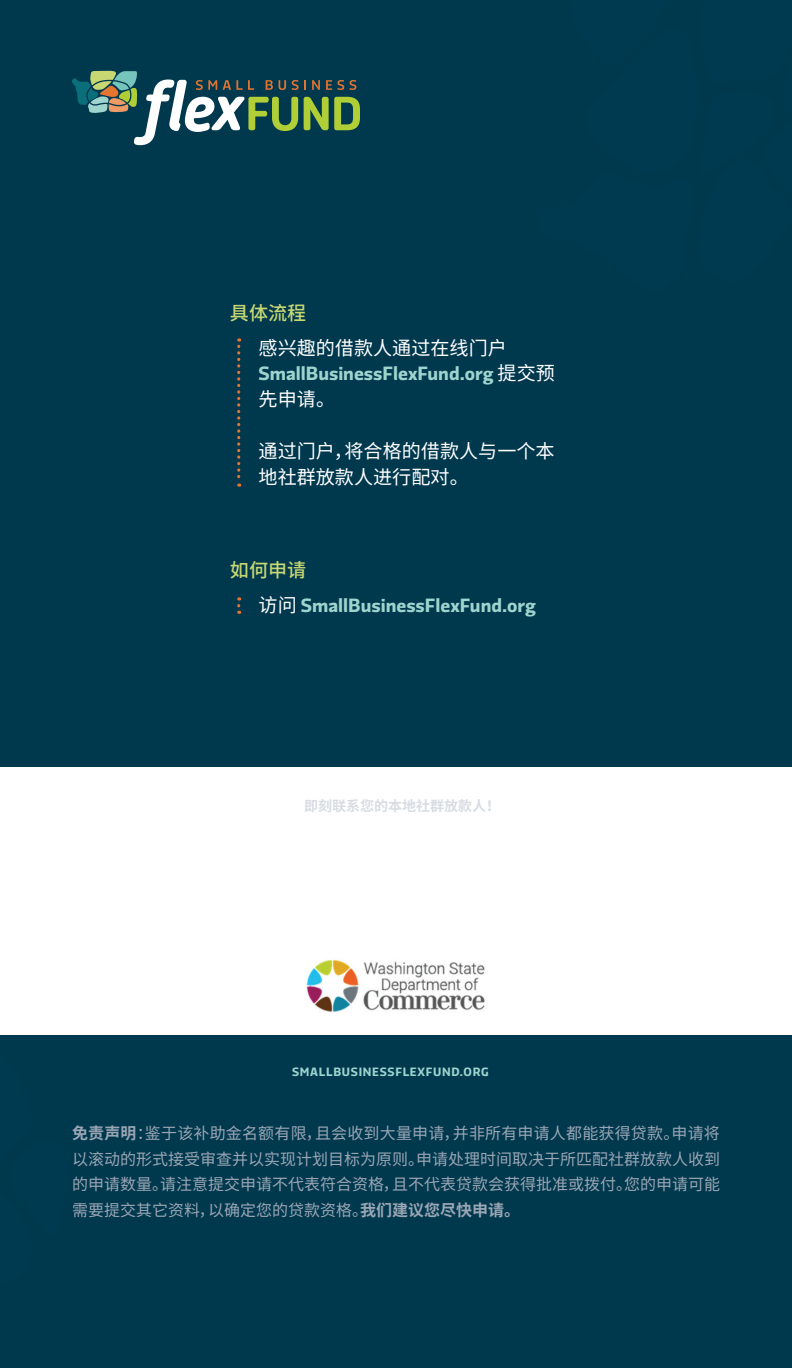
<style>
.page{position:relative;width:792px;height:1368px;background:#00384e}
.page>*{position:absolute;margin:0;border:0;box-sizing:border-box;transform-origin:0 0}
.t1{font:700 19.2px "Divenire";color:#9fd4ce}
.t2{font:19.2px/25.4px "Noto Sans CJ Ksc";color:#fff}
.t3{font:500 19.2px "Noto Sans CJ Ksc";color:#c7d872}
.t4{font:16px/25.4px "Noto Sans CJ Ksc";color:#9ba6b4;text-align:justify}
.t5{font:700 14px "Noto Sans CJ Ksc";color:#d8dde3}
.t6{font:700 12px "Divenire";letter-spacing:.06em;color:#9fd4ce}
.s1{font-family:"Noto Sans CJ Ksc";font-weight:400;color:#fff}
.s2{font-weight:700}
</style>
<div class="page">
<svg style="left:237px;top:338px;width:3px;height:149px"></svg>
<svg style="left:237px;top:597px;width:3px;height:17px"></svg>
<div style="left:0;top:767px;width:792px;height:267px;background:#fff"></div>
<img style="left:307px;top:959px;width:178px;height:53px">
<svg style="left:72px;top:71px;width:288px;height:74px"></svg>
<p class="t3" style="left:230px;top:302px;width:78px">具体流程</p>
<p class="t2" style="left:259px;top:335px;width:250px">感兴趣的借款人通过在线门户</p>
<p class="t1" style="left:259px;top:359px;width:298px">SmallBusinessFlexFund.org <span class="s1">提交预</span></p>
<p class="t2" style="left:259px;top:386px;width:78px">先申请。</p>
<p class="t2" style="left:259px;top:439px;width:298px">通过门户，将合格的借款人与一个本地社群放款人进行配对。</p>
<p class="t3" style="left:230px;top:559px;width:78px">如何申请</p>
<p class="t1" style="left:259px;top:591px;width:279px"><span class="s1">访问</span> SmallBusinessFlexFund.org</p>
<p class="t5" style="left:304px;top:798px;width:197px">即刻联系您的本地社群放款人！</p>
<p class="t6" style="left:292px;top:1063px;width:198px">SMALLBUSINESSFLEXFUND.ORG</p>
<p class="t4" style="left:72px;top:1121px;width:649px"><span class="s2">免责声明</span>：鉴于该补助金名额有限，且会收到大量申请，并非所有申请人都能获得贷款。申请将以滚动的形式接受审查并以实现计划目标为原则。申请处理时间取决于所匹配社群放款人收到的申请数量。请注意提交申请不代表符合资格，且不代表贷款会获得批准或拨付。您的申请可能需要提交其它资料，以确定您的贷款资格。<span class="s2">我们建议您尽快申请。</span></p>
</div>
